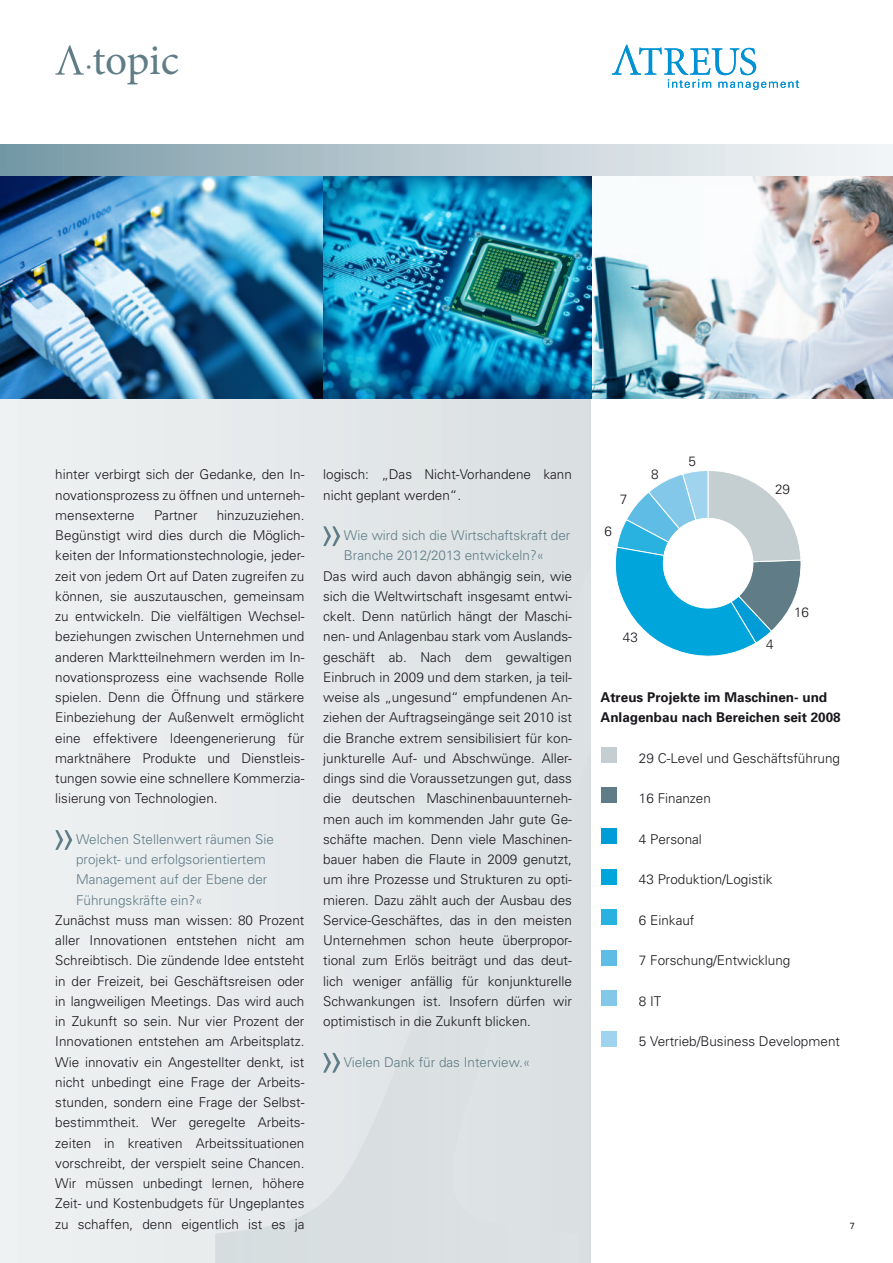
<style>
.page{position:relative;width:893px;height:1263px;background:#fff}
.page>*{position:absolute;margin:0;border:0;box-sizing:border-box;transform-origin:0 0}
.t1{font:43.35px "Minion Pro";letter-spacing:-.01em;color:#5f7c87}
.t2{font:300 13.5px/20.2px "Univers";color:#1a171c;text-align:justify}
.t3{font:300 13.5px/20.2px "Univers";color:#5f7c87}
.t4{font:700 13.5px/20.2px "Univers";color:#1a171c}
.t5{font:9px "Univers";color:#1a171c}
.s1{font-size:29.85px}
</style>
<div class="page">
<svg style="left:55px;top:45px;width:29px;height:30px"></svg>
<div style="left:0;top:145px;width:893px;height:1118px;background:#ebeeef"></div>
<div style="left:215px;top:398px;width:376px;height:865px;background:#e0e5e6"></div>
<div style="left:591px;top:398px;width:302px;height:865px;background:#fff"></div>
<img style="left:0;top:176px;width:893px;height:222px">
<div style="left:0;top:145px;width:893px;height:31px;background:linear-gradient(to right,#7a9aa7,#fcfbfc)"></div>
<svg style="left:612px;top:45px;width:187px;height:45px"></svg>
<svg style="left:55px;top:830px;width:17px;height:20px"></svg>
<svg style="left:323px;top:526px;width:17px;height:20px"></svg>
<svg style="left:323px;top:1053px;width:17px;height:20px"></svg>
<svg style="left:615px;top:471px;width:186px;height:186px"></svg>
<div style="left:601px;top:747px;width:15px;height:16px;background:#c5cfd2"></div>
<div style="left:601px;top:788px;width:15px;height:15px;background:#5f7c87"></div>
<div style="left:601px;top:828px;width:15px;height:16px;background:#009cd7"></div>
<div style="left:601px;top:869px;width:15px;height:15px;background:#00a5db"></div>
<div style="left:601px;top:909px;width:15px;height:16px;background:#29b1e0"></div>
<div style="left:601px;top:950px;width:15px;height:15px;background:#5fbce4"></div>
<div style="left:601px;top:990px;width:15px;height:16px;background:#83c8e9"></div>
<div style="left:601px;top:1031px;width:15px;height:15px;background:#a0d3ed"></div>
<div style="left:663px;top:518px;width:89px;height:90px;background:#fff;border-radius:50%"></div>
<h1 class="t1" style="left:86px;top:31px;width:95px"><span class="s1">·</span>topic</h1>
<p class="t2" style="left:55px;top:464px;width:251px">hinter verbirgt sich der Gedanke, den In&shy;novationsprozess zu öffnen und unterneh&shy;mensexterne</p>
<p class="t2" style="left:154px;top:505px;width:45px">Partner</p>
<p class="t2" style="left:55px;top:505px;width:251px;text-indent:161px">hinzuzuziehen.<br>Begünstigt wird dies durch die Möglich&shy;keiten der Informationstechnologie, jeder&shy;zeit von jedem Ort auf Daten zugreifen zu können, sie auszutauschen, gemeinsam zu entwickeln. Die vielfältigen Wechsel&shy;beziehungen zwischen Unternehmen und anderen Marktteilnehmern werden im In&shy;novationsprozess eine wachsende Rolle spielen. Denn die Öffnung und stärkere Einbeziehung der Außenwelt ermöglicht eine effektivere Ideengenerierung für marktnähere Produkte und Dienstleis&shy;tungen sowie eine schnellere Kommerzia&shy;lisierung von Technologien.</p>
<p class="t3" style="left:76px;top:829px;width:199px">Welchen Stellenwert räumen Sie projekt- und erfolgsorientiertem<br>Management auf der Ebene der<br>Führungskräfte ein?«</p>
<p class="t2" style="left:55px;top:910px;width:251px">Zunächst muss man wissen: 80 Prozent aller Innovationen entstehen nicht am Schreibtisch. Die zündende Idee entsteht in der Freizeit, bei Geschäftsreisen oder in langweiligen Meetings. Das wird auch in Zukunft so sein. Nur vier Prozent der Innovationen entstehen am Arbeitsplatz.<br>Wie innovativ ein Angestellter denkt, ist nicht unbedingt eine Frage der Arbeits&shy;stunden, sondern eine Frage der Selbst&shy;bestimmtheit. Wer geregelte Arbeits&shy;zeiten in kreativen Arbeitssituationen vorschreibt, der verspielt seine Chancen.<br>Wir müssen unbedingt lernen, höhere Zeit- und Kostenbudgets für Ungeplantes zu schaffen, denn eigentlich ist es ja</p>
<p class="t2" style="left:323px;top:464px;width:250px">logisch: „Das Nicht-Vorhandene kann nicht geplant werden“.</p>
<p class="t3" style="left:344px;top:525px;width:228px">Wie wird sich die Wirtschaftskraft der<br>Branche 2012/2013 entwickeln?«</p>
<p class="t2" style="left:323px;top:566px;width:250px">Das wird auch davon abhängig sein, wie sich die Weltwirtschaft insgesamt entwi&shy;ckelt. Denn natürlich hängt der Maschi&shy;nen- und Anlagenbau stark vom Auslands&shy;geschäft ab. Nach dem gewaltigen Einbruch in 2009 und dem starken, ja teil&shy;weise als „ungesund“ empfundenen An&shy;ziehen der Auftragseingänge seit 2010 ist die Branche extrem sensibilisiert für kon&shy;junkturelle Auf- und Abschwünge. Aller&shy;dings sind die Voraussetzungen gut, dass die deutschen Maschinenbauunterneh&shy;men auch im kommenden Jahr gute Ge&shy;schäfte machen. Denn viele Maschinen&shy;bauer haben die Flaute in 2009 genutzt, um ihre Prozesse und Strukturen zu opti&shy;mieren. Dazu zählt auch der Ausbau des Service-Geschäftes, das in den meisten Unternehmen schon heute überpropor&shy;tional zum Erlös beiträgt und das deut&shy;lich weniger anfällig für konjunkturelle Schwankungen ist. Insofern dürfen wir optimistisch in die Zukunft blicken.</p>
<p class="t3" style="left:344px;top:1052px;width:188px">Vielen Dank für das Interview.«</p>
<p class="t2" style="left:604px;top:521px;width:9px">6</p>
<p class="t2" style="left:620px;top:489px;width:9px">7</p>
<p class="t2" style="left:651px;top:464px;width:9px">8</p>
<p class="t2" style="left:688px;top:451px;width:9px">5</p>
<p class="t2" style="left:623px;top:627px;width:17px">43</p>
<p class="t2" style="left:775px;top:479px;width:17px">29</p>
<p class="t2" style="left:766px;top:634px;width:9px">4</p>
<p class="t2" style="left:794px;top:602px;width:17px">16</p>
<p class="t4" style="left:601px;top:687px;width:242px">Atreus Projekte im Maschinen- und<br>Anlagenbau nach Bereichen seit 2008</p>
<p class="t2" style="left:639px;top:748px;width:203px">29 C-Level und Geschäftsführung</p>
<p class="t2" style="left:639px;top:788px;width:74px">16 Finanzen</p>
<p class="t2" style="left:639px;top:829px;width:65px">4 Personal</p>
<p class="t2" style="left:639px;top:869px;width:135px">43 Produktion/Logistik</p>
<p class="t2" style="left:639px;top:910px;width:57px">6 Einkauf</p>
<p class="t2" style="left:639px;top:950px;width:153px">7 Forschung/Entwicklung</p>
<p class="t2" style="left:639px;top:991px;width:24px">8 IT</p>
<p class="t2" style="left:639px;top:1031px;width:203px">5 Vertrieb/Business Development</p>
<p class="t5" style="left:850px;top:1220px;width:7px">7</p>
</div>
